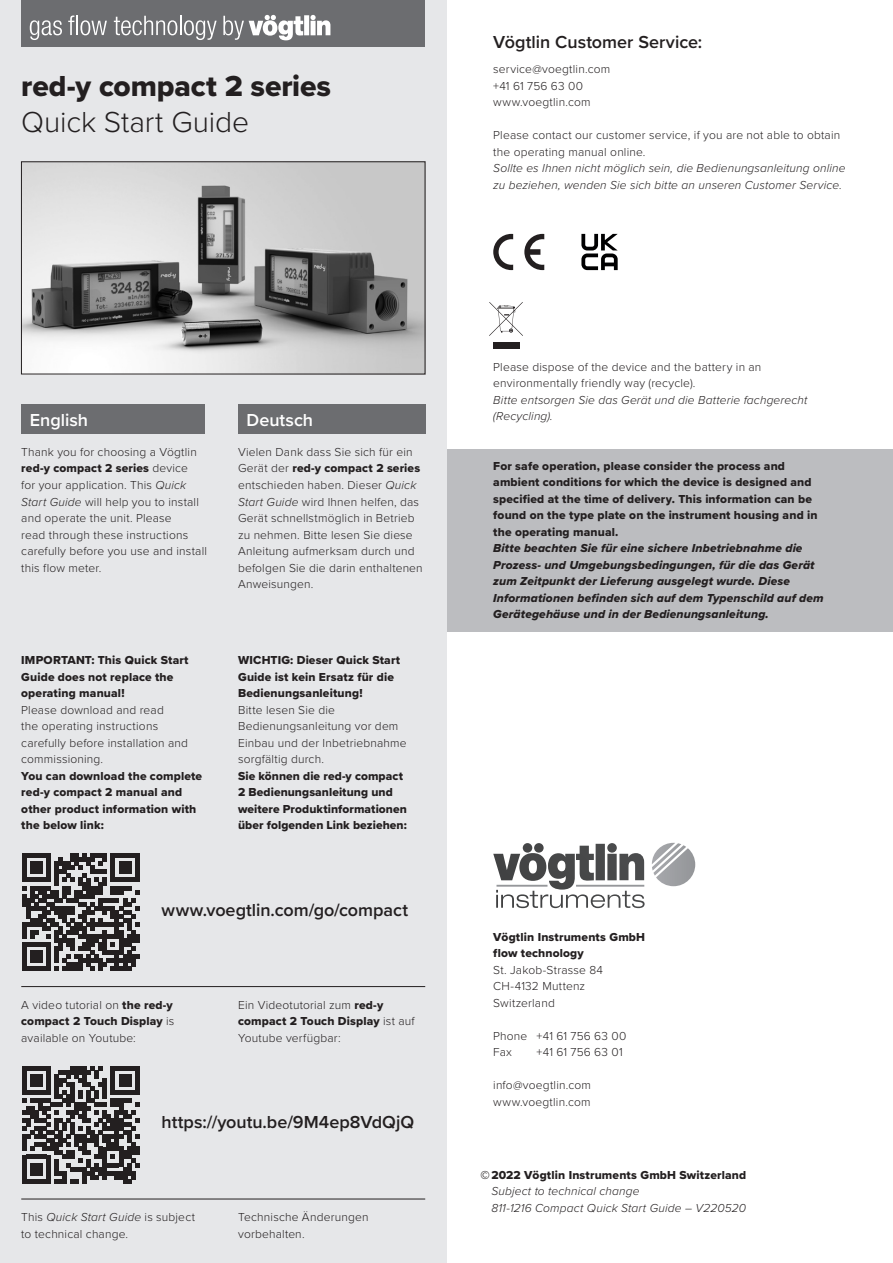
<style>
.page{position:relative;width:893px;height:1263px;background:#fff}
.page>*{position:absolute;margin:0;border:0;box-sizing:border-box;transform-origin:0 0}
.Seitentitel_Light{font:30px "Proxima Nova Extrabld";letter-spacing:-.005em;color:#231f20}
.Seitentitel_Light-2{font:300 30px "Proxima Nova";letter-spacing:-.005em;color:#231f20}
.Normal_Titel{font:600 18px "Proxima Nova";color:#231f20}
.Titel_Invers{font:600 18px "Proxima Nova";color:#fff}
.t1{font:300 12px/16.5px "Proxima Nova";letter-spacing:.015em;color:#231f20}
.t2{font:12px/16.5px "Proxima Nova Extrabld";letter-spacing:.015em;color:#231f20}
.t3{font:italic 300 12px/16.5px "Proxima Nova";letter-spacing:.01em;color:#231f20}
.t4{font:12px/16.5px "Proxima Nova Extrabld It";letter-spacing:.01em;color:#231f20}
.s1{font-family:"Proxima Nova Extrabld";font-weight:400}
.s2{font-style:italic}
</style>
<div class="page">
<svg style="left:652px;top:843px;width:43px;height:43px"></svg>
<svg style="left:493px;top:843px;width:152px;height:65px"></svg>
<div style="left:493px;top:342px;width:27px;height:7px;background:#231f20"></div>
<svg style="left:489px;top:302px;width:34px;height:34px"></svg>
<div style="left:446px;top:449px;width:447px;height:182px;background:#bcbdc0"></div>
<svg style="left:493px;top:234px;width:20px;height:36px"></svg>
<svg style="left:524px;top:234px;width:20px;height:36px"></svg>
<svg style="left:581px;top:234px;width:37px;height:36px"></svg>
<div style="left:0;top:0;width:446px;height:1263px;background:#e6e7e9"></div>
<div style="left:21px;top:0;width:404px;height:47px;background:#6c6d70"></div>
<svg style="left:30px;top:20px;width:32px;height:20px"></svg>
<svg style="left:68px;top:16px;width:39px;height:19px"></svg>
<svg style="left:114px;top:16px;width:103px;height:24px"></svg>
<svg style="left:223px;top:15px;width:107px;height:25px"></svg>
<svg style="left:22px;top:854px;width:117px;height:116px"></svg>
<img style="left:23px;top:164px;width:400px;height:208px">
<div style="left:21px;top:404px;width:184px;height:30px;background:#6c6d70"></div>
<div style="left:238px;top:404px;width:187px;height:30px;background:#6c6d70"></div>
<svg style="left:22px;top:1066px;width:117px;height:117px"></svg>
<hr style="left:21px;top:986px;width:404px;height:1px;background:#231f20">
<hr style="left:21px;top:1199px;width:404px;height:1px;background:#231f20">
<p class="Seitentitel_Light" style="left:21px;top:64px;width:311px">red-y compact 2 series</p>
<p class="Seitentitel_Light-2" style="left:21px;top:100px;width:229px">Quick Start Guide</p>
<p class="Normal_Titel" style="left:493px;top:29px;width:210px">Vögtlin Customer Service:</p>
<p class="t1" style="left:493px;top:60px;width:118px">service@voegtlin.com</p>
<p class="t1" style="left:493px;top:77px;width:91px">+41 61 756 63 00</p>
<p class="t1" style="left:493px;top:93px;width:99px">www.voegtlin.com</p>
<p class="t1" style="left:493px;top:126px;width:348px">Please contact our customer service, if you are not able to obtain the operating manual online.</p>
<p class="t3" style="left:493px;top:159px;width:354px">Sollte es Ihnen nicht möglich sein, die Bedienungsanleitung online zu beziehen, wenden Sie sich bitte an unseren Customer Service.</p>
<p class="Titel_Invers" style="left:30px;top:407px;width:60px">English</p>
<p class="Titel_Invers" style="left:247px;top:407px;width:68px">Deutsch</p>
<p class="t1" style="left:21px;top:443px;width:187px">Thank you for choosing a Vögtlin <span class="s1">red-y compact 2 series</span> device<br>for your application. This <span class="s2">Quick<br>Start Guide</span> will help you to install and operate the unit. Please<br>read through these instructions carefully before you use and install this flow meter.</p>
<p class="t1" style="left:238px;top:443px;width:186px">Vielen Dank dass Sie sich für ein<br>Gerät der <span class="s1">red-y compact 2 series </span>entschieden haben. Dieser <span class="s2">Quick<br>Start Guide</span> wird Ihnen helfen, das<br>Gerät schnellstmöglich in Betrieb zu nehmen. Bitte lesen Sie diese<br>Anleitung aufmerksam durch und befolgen Sie die darin enthaltenen<br>Anweisungen.</p>
<p class="t2" style="left:21px;top:652px;width:169px">IMPORTANT: This Quick Start<br>Guide does not replace the operating manual!</p>
<p class="t1" style="left:21px;top:701px;width:168px">Please download and read<br>the operating instructions carefully before installation and commissioning.</p>
<p class="t2" style="left:21px;top:767px;width:182px">You can download the complete red-y compact 2 manual and other product information with the below link:</p>
<p class="t1" style="left:238px;top:651px;width:170px"><span class="s1">WICHTIG: Dieser Quick Start<br>Guide ist kein Ersatz für die<br>Bedienungsanleitung!<br></span>Bitte lesen Sie die<br>Bedienungsanleitung vor dem<br>Einbau und der Inbetriebnahme sorgfältig durch.</p>
<p class="t2" style="left:238px;top:767px;width:170px">Sie können die red-y compact<br>2 Bedienungsanleitung und weitere Produktinformationen über folgenden Link beziehen:</p>
<p class="Normal_Titel" style="left:162px;top:896px;width:248px">www.voegtlin.com/go/compact</p>
<p class="t1" style="left:21px;top:996px;width:155px">A video tutorial on <span class="s1">the red-y compact 2 Touch Display</span> is available on Youtube:</p>
<p class="t1" style="left:238px;top:996px;width:178px">Ein Videotutorial zum <span class="s1">red-y compact 2 Touch Display</span> ist auf<br>Youtube verfügbar:</p>
<p class="Normal_Titel" style="left:162px;top:1109px;width:254px">https://youtu.be/9M4ep8VdQjQ</p>
<p class="t1" style="left:21px;top:1208px;width:175px">This <span class="s2">Quick Start Guide</span> is subject to technical change.</p>
<p class="t1" style="left:238px;top:1208px;width:132px">Technische Änderungen vorbehalten.</p>
<p class="t1" style="left:493px;top:358px;width:270px">Please dispose of the device and the battery in an environmentally friendly way (recycle).</p>
<p class="t3" style="left:493px;top:391px;width:316px">Bitte entsorgen Sie das Gerät und die Batterie fachgerecht (Recycling).</p>
<p class="t2" style="left:493px;top:457px;width:326px">For safe operation, please consider the process and ambient conditions for which the device is designed and specified at the time of delivery. This information can be found on the type plate on the instrument housing and in the operating manual.</p>
<p class="t4" style="left:493px;top:540px;width:332px">Bitte beachten Sie für eine sichere Inbetriebnahme die Prozess- und Umgebungsbedingungen, für die das Gerät zum Zeitpunkt der Lieferung ausgelegt wurde. Diese Informationen befinden sich auf dem Typenschild auf dem Gerätegehäuse und in der Bedienungsanleitung.</p>
<p class="t2" style="left:493px;top:928px;width:153px">Vögtlin Instruments GmbH</p>
<p class="t2" style="left:493px;top:945px;width:92px">flow technology</p>
<p class="t1" style="left:493px;top:961px;width:111px">St. Jakob-Strasse 84</p>
<p class="t1" style="left:493px;top:977px;width:93px">CH-4132 Muttenz</p>
<p class="t1" style="left:493px;top:994px;width:63px">Switzerland</p>
<p class="t1" style="left:493px;top:1027px;width:135px">Phone +41 61 756 63 00</p>
<p class="t1" style="left:493px;top:1043px;width:20px">Fax</p>
<p class="t1" style="left:537px;top:1043px;width:88px">+41 61 756 63 01</p>
<p class="t1" style="left:493px;top:1076px;width:99px">info@voegtlin.com</p>
<p class="t1" style="left:493px;top:1093px;width:99px">www.voegtlin.com</p>
<p class="t2" style="left:480px;top:1166px;width:267px">©2022 Vögtlin Instruments GmbH Switzerland</p>
<p class="t3" style="left:491px;top:1182px;width:150px">Subject to technical change</p>
<p class="t3" style="left:491px;top:1199px;width:256px">811-1216 Compact Quick Start Guide – V220520</p>
</div>
